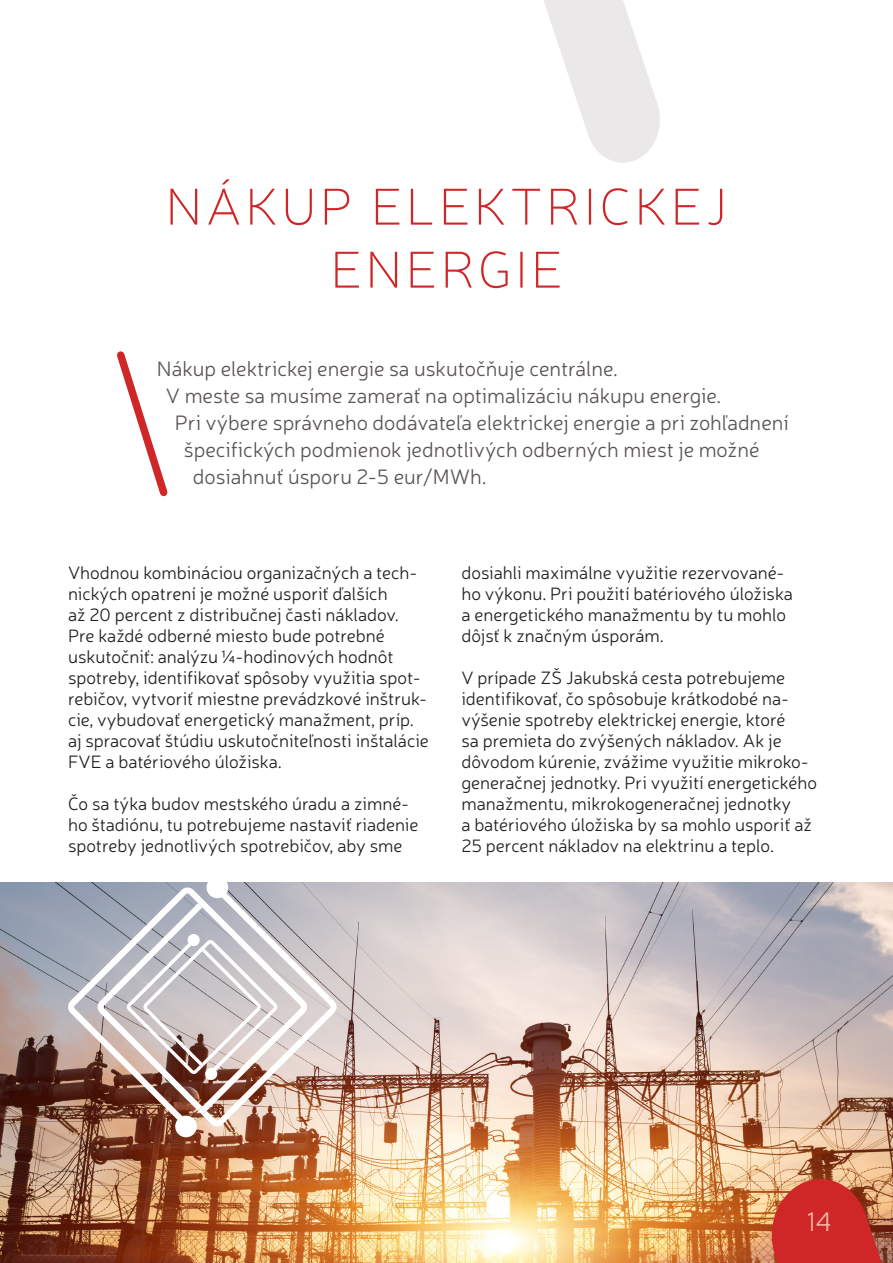
<style>
.page{position:relative;width:893px;height:1263px;background:#fff}
.page>*{position:absolute;margin:0;border:0;box-sizing:border-box;transform-origin:0 0}
.t1{font:100 52.5px/63px "Neris";letter-spacing:.07em;color:#cf2627;text-align:center}
.t2{font:300 27px "Neris";color:#efb8a3}
.t3{font:300 21px "Neris";color:#5a5554}
.t4{font:300 18px/21px "Neris";color:#231f20}
</style>
<div class="page">
<svg style="left:544px;top:0;width:116px;height:163px;fill:#eae8e8"></svg>
<svg style="left:117px;top:351px;width:51px;height:146px"></svg>
<img style="left:337px;top:882px;width:556px;height:381px">
<img style="left:0;top:882px;width:337px;height:381px">
<svg style="left:765px;top:1171px;width:128px;height:92px;background:#cc4f3f"></svg>
<p class="t1" style="left:166px;top:174px;width:563px">NÁKUP ELEKTRICKEJ<br>ENERGIE</p>
<p class="t3" style="left:157px;top:355px;width:462px">Nákup elektrickej energie sa uskutočňuje centrálne.</p>
<p class="t3" style="left:166px;top:382px;width:557px">V meste sa musíme zamerať na optimalizáciu nákupu energie.</p>
<p class="t3" style="left:175px;top:409px;width:615px">Pri výbere správneho dodávateľa elektrickej energie a pri zohľadnení</p>
<p class="t3" style="left:184px;top:436px;width:577px">špecifických podmienok jednotlivých odberných miest je možné</p>
<p class="t3" style="left:193px;top:463px;width:295px">dosiahnuť úsporu 2-5 eur/MWh.</p>
<p class="t4" style="left:68px;top:562px;width:362px">Vhodnou kombináciou organizačných a tech&shy;nických opatrení je možné usporiť ďalších<br>až 20 percent z distribučnej časti nákladov.<br>Pre každé odberné miesto bude potrebné uskutočniť: analýzu ¼-hodinových hodnôt spotreby, identifikovať spôsoby využitia spot&shy;rebičov, vytvoriť miestne prevádzkové inštruk&shy;cie, vybudovať energetický manažment, príp. aj spracovať štúdiu uskutočniteľnosti inštalácie FVE a batériového úložiska.</p>
<p class="t4" style="left:68px;top:793px;width:352px">Čo sa týka budov mestského úradu a zimné&shy;ho štadiónu, tu potrebujeme nastaviť riadenie spotreby jednotlivých spotrebičov, aby sme</p>
<p class="t4" style="left:461px;top:562px;width:333px">dosiahli maximálne využitie rezervované&shy;ho výkonu. Pri použití batériového úložiska a energetického manažmentu by tu mohlo dôjsť k značným úsporám.</p>
<p class="t4" style="left:461px;top:667px;width:357px">V prípade ZŠ Jakubská cesta potrebujeme identifikovať, čo spôsobuje krátkodobé na&shy;výšenie spotreby elektrickej energie, ktoré<br>sa premieta do zvýšených nákladov. Ak je dôvodom kúrenie, zvážime využitie mikroko&shy;generačnej jednotky. Pri využití energetického manažmentu, mikrokogeneračnej jednotky<br>a batériového úložiska by sa mohlo usporiť až 25 percent nákladov na elektrinu a teplo.</p>
<h2 class="t2" style="left:807px;top:1204px;width:26px">14</h2>
</div>
